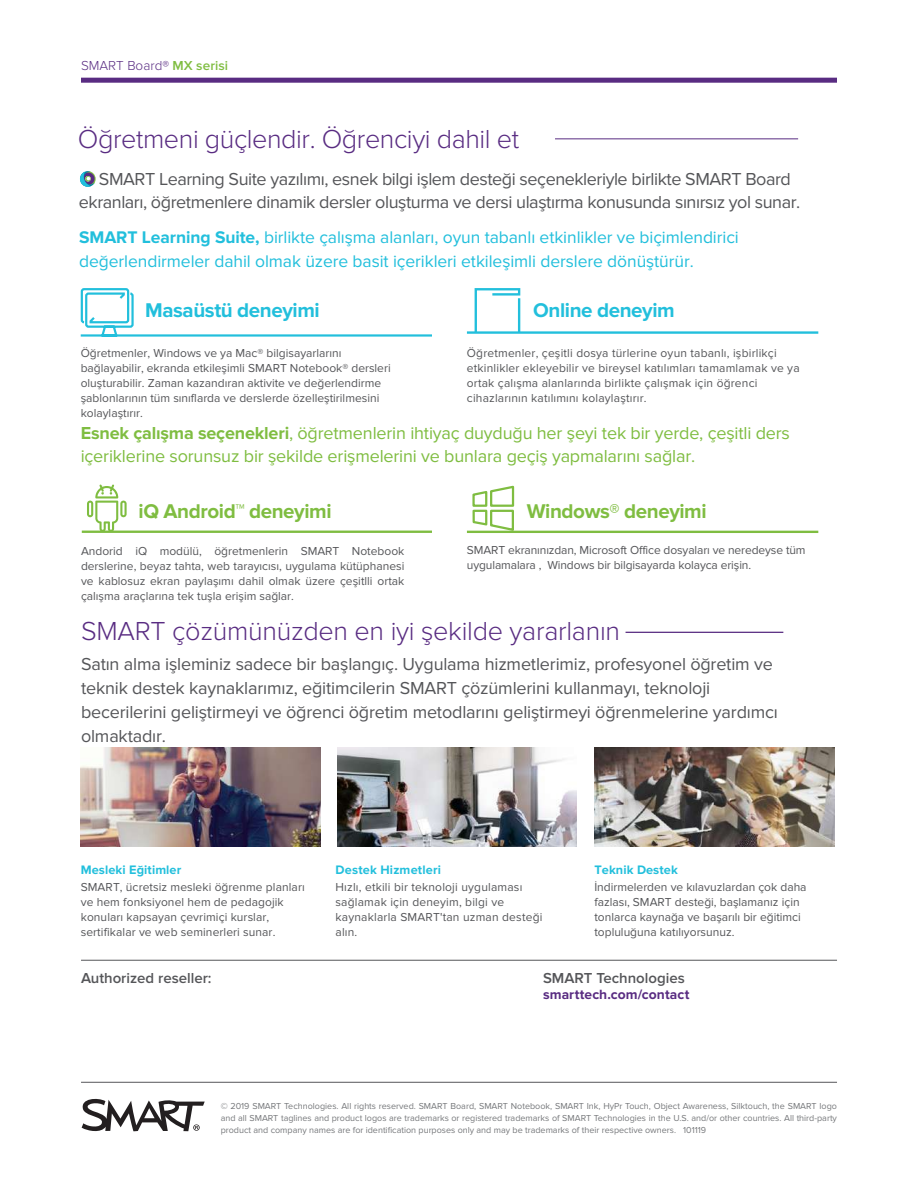
<style>
.page{position:relative;width:918px;height:1188px;background:#fff}
.page>*{position:absolute;margin:0;border:0;box-sizing:border-box;transform-origin:0 0}
.t1{font:300 27px "Proxima Nova";letter-spacing:-.01em;color:#592c82}
.t2{font:700 20.55px "Proxima Nova";letter-spacing:-.02em;color:#7fbd41}
.t3{font:700 20.55px "Proxima Nova";letter-spacing:-.02em;color:#22bfdc}
.t4{font:18px/24px "Proxima Nova";letter-spacing:-.01em;color:#555659}
.t5{font:18px/23.7px "Proxima Nova";letter-spacing:-.01em;color:#7fbd41}
.t6{font:17.4px/23.7px "Proxima Nova";letter-spacing:-.005em;color:#22bfdc}
.t7{font:600 15px "Proxima Nova";color:#555659}
.t8{font:700 13.8px "Proxima Nova";letter-spacing:.01em;color:#592c82}
.t9{font:300 13.5px "Proxima Nova";color:#592c82}
.t10{font:700 12.75px "Proxima Nova";letter-spacing:.01em;color:#22bfdc}
.t11{font:12px/15px "Proxima Nova";color:#555659}
.t12{font:9px/12px "Proxima Nova";color:#76787b;text-align:justify}
.s1{font-weight:600;color:#7fbd41}
.s2{font-weight:700}
</style>
<div class="page">
<svg style="left:81px;top:78px;width:756px;height:5px;background:#633889"></svg>
<hr style="left:626px;top:632px;width:157px;height:1px;background:#592c82">
<img style="left:81px;top:748px;width:239px;height:99px">
<img style="left:594px;top:748px;width:240px;height:99px">
<img style="left:337px;top:748px;width:240px;height:99px">
<hr style="left:555px;top:139px;width:243px;height:1px;background:#592c82">
<svg style="left:80px;top:171px;width:16px;height:16px"></svg>
<svg style="left:80px;top:288px;width:352px;height:49px"></svg>
<hr style="left:467px;top:331px;width:351px;height:3px;background:#22bfdc">
<svg style="left:473px;top:288px;width:49px;height:46px"></svg>
<hr style="left:518px;top:298px;width:2px;height:35px;background:#22bfdc">
<hr style="left:81px;top:960px;width:756px;height:1px;background:#555659">
<hr style="left:81px;top:1082px;width:756px;height:1px;background:#555659">
<svg style="left:82px;top:1099px;width:123px;height:32px"></svg>
<hr style="left:82px;top:531px;width:350px;height:2px;background:#7fbd41">
<svg style="left:87px;top:485px;width:40px;height:46px"></svg>
<hr style="left:467px;top:531px;width:351px;height:2px;background:#7fbd41">
<svg style="left:471px;top:485px;width:44px;height:46px"></svg>
<p class="t9" style="left:81px;top:58px;width:149px">SMART Board® <span class="s1">MX serisi</span></p>
<h1 class="t1" style="left:78px;top:127px;width:443px">Öğretmeni güçlendir. Öğrenciyi dahil et</h1>
<h3 class="t4" style="left:79px;top:168px;width:723px;line-height:22.6px;text-align:center">SMART Learning Suite yazılımı, esnek bilgi işlem desteği seçenekleriyle birlikte SMART Board ekranları, öğretmenlere dinamik dersler oluşturma ve dersi ulaştırma konusunda sınırsız yol sunar.</h3>
<h3 class="t6" style="left:79px;top:226px;width:661px"><span class="s2">SMART Learning Suite,</span> birlikte çalışma alanları, oyun tabanlı etkinlikler ve biçimlendirici değerlendirmeler dahil olmak üzere basit içerikleri etkileşimli derslere dönüştürür.</h3>
<h2 class="t3" style="left:145px;top:299px;width:176px">Masaüstü deneyimi</h2>
<h2 class="t3" style="left:533px;top:299px;width:143px">Online deneyim</h2>
<p class="t11" style="left:81px;top:346px;width:312px">Öğretmenler, Windows ve ya Mac® bilgisayarlarını bağlayabilir, ekranda etkileşimli SMART Notebook® dersleri oluşturabilir. Zaman kazandıran aktivite ve değerlendirme şablonlarının tüm sınıflarda ve derslerde özelleştirilmesini kolaylaştırır.</p>
<p class="t11" style="left:467px;top:346px;width:334px">Öğretmenler, çeşitli dosya türlerine oyun tabanlı, işbirlikçi etkinlikler ekleyebilir ve bireysel katılımları tamamlamak ve ya ortak çalışma alanlarında birlikte çalışmak için öğrenci cihazlarının katılımını kolaylaştırır.</p>
<h3 class="t5" style="left:81px;top:421px;width:711px"><span class="s2">Esnek çalışma seçenekleri</span>, öğretmenlerin ihtiyaç duyduğu her şeyi tek bir yerde, çeşitli ders içeriklerine sorunsuz bir şekilde erişmelerini ve bunlara geçiş yapmalarını sağlar.</h3>
<h2 class="t2" style="left:139px;top:499px;width:195px">iQ Android™ deneyimi</h2>
<h2 class="t2" style="left:527px;top:499px;width:181px">Windows® deneyimi</h2>
<p class="t11" style="left:81px;top:544px;width:325px;text-align:justify">Andorid iQ modülü, öğretmenlerin SMART Notebook derslerine, beyaz tahta, web tarayıcısı, uygulama kütüphanesi ve kablosuz ekran paylaşımı dahil olmak üzere çeşitlli ortak çalışma araçlarına tek tuşla erişim sağlar.</p>
<p class="t11" style="left:467px;top:542px;width:340px">SMART ekranınızdan, Microsoft Office dosyaları ve neredeyse tüm uygulamalara , Windows bir bilgisayarda kolayca erişin.</p>
<h1 class="t1" style="left:81px;top:618px;width:541px">SMART çözümünüzden en iyi şekilde yararlanın</h1>
<p class="t4" style="left:81px;top:652px;width:698px">Satın alma işleminiz sadece bir başlangıç. Uygulama hizmetlerimiz, profesyonel öğretim ve teknik destek kaynaklarımız, eğitimcilerin SMART çözümlerini kullanmayı, teknoloji becerilerini geliştirmeyi ve öğrenci öğretim metodlarını geliştirmeyi öğrenmelerine yardımcı olmaktadır.</p>
<p class="t10" style="left:81px;top:862px;width:102px">Mesleki Eğitimler</p>
<p class="t11" style="left:81px;top:880px;width:226px">SMART, ücretsiz mesleki öğrenme planları ve hem fonksiyonel hem de pedagojik konuları kapsayan çevrimiçi kurslar, sertifikalar ve web seminerleri sunar.</p>
<p class="t10" style="left:336px;top:862px;width:107px">Destek Hizmetleri</p>
<p class="t11" style="left:336px;top:880px;width:208px">Hızlı, etkili bir teknoloji uygulaması sağlamak için deneyim, bilgi ve kaynaklarla SMART'tan uzman desteği alın.</p>
<p class="t10" style="left:594px;top:862px;width:85px">Teknik Destek</p>
<p class="t11" style="left:594px;top:880px;width:214px">İndirmelerden ve kılavuzlardan çok daha fazlası, SMART desteği, başlamanız için tonlarca kaynağa ve başarılı bir eğitimci topluluğuna katılıyorsunuz.</p>
<p class="t7" style="left:81px;top:969px;width:132px">Authorized reseller:</p>
<p class="t7" style="left:543px;top:969px;width:143px">SMART Technologies</p>
<p class="t8" style="left:543px;top:987px;width:148px">smarttech.com/contact</p>
<p class="t12" style="left:221px;top:1100px;width:618px">© 2019 SMART Technologies. All rights reserved. SMART Board, SMART Notebook, SMART Ink, HyPr Touch, Object Awareness, Silktouch, the SMART logo and all SMART taglines and product logos are trademarks or registered trademarks of SMART Technologies in the U.S. and/or other countries. All third-party product and company names are for identification purposes only and may be trademarks of their respective owners. 101119</p>
</div>
